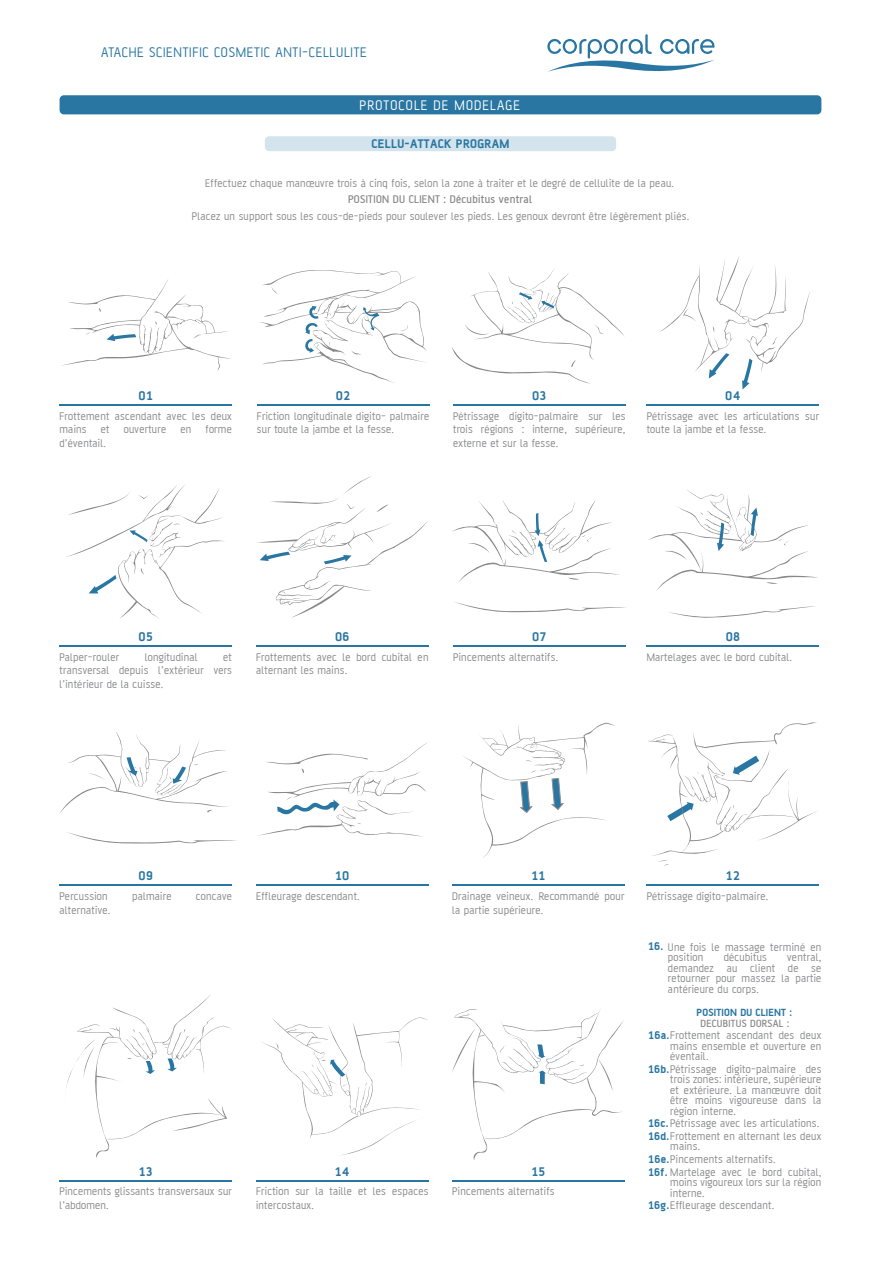
<style>
.page{position:relative;width:881px;height:1263px;background:#fff}
.page>*{position:absolute;margin:0;border:0;box-sizing:border-box;transform-origin:0 0}
.t1{font:15px "AF Battersea";letter-spacing:.05em;color:#2976a2}
.t2{font:15px "AF Battersea";letter-spacing:.08em;color:#fff}
.t3{font:700 13.65px "AF Battersea";letter-spacing:.02em;color:#2976a2}
.t4{font:700 13.5px "AF Battersea";letter-spacing:.025em;color:#2976a2}
.t5{font:12px/13.5px "AF Battersea";letter-spacing:.025em;color:#87888a}
.t6{font:500 12px "AF Battersea";letter-spacing:.025em;color:#87888a}
.t7{font:700 11.25px "AF Battersea";letter-spacing:.02em;color:#2976a2}
.t8{font:500 11.25px "AF Battersea";letter-spacing:.025em;color:#87888a}
.s1{font-weight:700;color:#2976a2}
</style>
<div class="page">
<svg style="left:61px;top:279px;width:170px;height:91px"></svg>
<svg style="left:259px;top:270px;width:167px;height:113px"></svg>
<svg style="left:452px;top:269px;width:172px;height:115px"></svg>
<svg style="left:660px;top:257px;width:150px;height:132px"></svg>
<svg style="left:649px;top:489px;width:169px;height:102px"></svg>
<svg style="left:669px;top:606px;width:146px;height:12px"></svg>
<svg style="left:67px;top:485px;width:158px;height:134px"></svg>
<svg style="left:258px;top:742px;width:170px;height:95px"></svg>
<svg style="left:66px;top:994px;width:165px;height:164px"></svg>
<svg style="left:257px;top:476px;width:171px;height:142px"></svg>
<svg style="left:67px;top:832px;width:170px;height:12px"></svg>
<svg style="left:60px;top:732px;width:168px;height:81px"></svg>
<div style="left:60px;top:95px;width:761px;height:19px;background:#2976a2;border-radius:4px"></div>
<svg style="left:455px;top:602px;width:171px;height:11px"></svg>
<svg style="left:452px;top:500px;width:167px;height:83px"></svg>
<svg style="left:463px;top:723px;width:152px;height:135px"></svg>
<svg style="left:648px;top:722px;width:169px;height:144px"></svg>
<svg style="left:262px;top:1017px;width:166px;height:139px"></svg>
<svg style="left:452px;top:1009px;width:172px;height:151px"></svg>
<div style="left:265px;top:136px;width:351px;height:15px;background:#d4e4ec;border-radius:4px"></div>
<hr style="left:60px;top:404px;width:172px;height:1px;background:#2976a2">
<hr style="left:257px;top:404px;width:172px;height:1px;background:#2976a2">
<hr style="left:453px;top:404px;width:172px;height:1px;background:#2976a2">
<hr style="left:646px;top:404px;width:172px;height:1px;background:#2976a2">
<hr style="left:646px;top:645px;width:172px;height:1px;background:#2976a2">
<hr style="left:453px;top:645px;width:172px;height:1px;background:#2976a2">
<hr style="left:256px;top:645px;width:172px;height:1px;background:#2976a2">
<hr style="left:60px;top:645px;width:172px;height:1px;background:#2976a2">
<hr style="left:60px;top:884px;width:172px;height:2px;background:#2976a2">
<hr style="left:60px;top:1180px;width:172px;height:1px;background:#2976a2">
<hr style="left:256px;top:1180px;width:172px;height:1px;background:#2976a2">
<hr style="left:452px;top:1180px;width:172px;height:1px;background:#2976a2">
<hr style="left:256px;top:884px;width:172px;height:2px;background:#2976a2">
<hr style="left:452px;top:884px;width:172px;height:2px;background:#2976a2">
<hr style="left:646px;top:884px;width:172px;height:2px;background:#2976a2">
<svg style="left:547px;top:34px;width:167px;height:38px"></svg>
<p class="t1" style="left:101px;top:44px;width:267px">ATACHE SCIENTIFIC COSMETIC ANTI-CELLULITE</p>
<p class="t2" style="left:359px;top:97px;width:162px">PROTOCOLE DE MODELAGE</p>
<p class="t4" style="left:371px;top:137px;width:139px">CELLU-ATTACK PROGRAM</p>
<p class="t5" style="left:205px;top:176px;width:470px">Effectuez chaque manœuvre trois à cinq fois, selon la zone à traiter et le degré de cellulite de la peau.</p>
<p class="t6" style="left:348px;top:193px;width:186px">POSITION DU CLIENT : Décubitus ventral</p>
<p class="t5" style="left:192px;top:209px;width:498px">Placez un support sous les cous-de-pieds pour soulever les pieds. Les genoux devront être légèrement pliés.</p>
<p class="t3" style="left:138px;top:388px;width:16px">01</p>
<p class="t5" style="left:59px;top:409px;width:174px;text-align:justify">Frottement ascendant avec les deux mains et ouverture en forme d’éventail.</p>
<p class="t3" style="left:336px;top:388px;width:16px">02</p>
<p class="t5" style="left:257px;top:409px;width:174px">Friction longitudinale digito- palmaire sur toute la jambe et la fesse.</p>
<p class="t3" style="left:532px;top:388px;width:16px">03</p>
<p class="t5" style="left:453px;top:409px;width:174px;text-align:justify">Pétrissage digito-palmaire sur les trois régions : interne, supérieure, externe et sur la fesse.</p>
<p class="t3" style="left:725px;top:388px;width:17px">04</p>
<p class="t5" style="left:646px;top:409px;width:174px">Pétrissage avec les articulations sur toute la jambe et la fesse.</p>
<p class="t3" style="left:139px;top:629px;width:16px">05</p>
<p class="t5" style="left:59px;top:650px;width:61px">Palper-rouler</p>
<p class="t5" style="left:145px;top:650px;width:54px">longitudinal</p>
<p class="t5" style="left:59px;top:650px;width:174px;text-align:justify;text-indent:164px">et transversal depuis l’extérieur vers l’intérieur de la cuisse.</p>
<p class="t3" style="left:335px;top:629px;width:16px">06</p>
<p class="t5" style="left:256px;top:650px;width:174px">Frottements avec le bord cubital en alternant les mains.</p>
<p class="t3" style="left:532px;top:629px;width:16px">07</p>
<p class="t5" style="left:453px;top:650px;width:107px">Pincements alternatifs.</p>
<p class="t3" style="left:725px;top:629px;width:16px">08</p>
<p class="t5" style="left:646px;top:650px;width:147px">Martelages avec le bord cubital.</p>
<p class="t3" style="left:138px;top:869px;width:16px">09</p>
<p class="t5" style="left:59px;top:889px;width:50px">Percussion</p>
<p class="t5" style="left:132px;top:889px;width:41px">palmaire</p>
<p class="t5" style="left:196px;top:889px;width:38px">concave</p>
<p class="t5" style="left:59px;top:903px;width:52px">alternative.</p>
<p class="t3" style="left:335px;top:869px;width:16px">10</p>
<p class="t5" style="left:256px;top:889px;width:105px">Effleurage descendant.</p>
<p class="t3" style="left:139px;top:1164px;width:15px">13</p>
<p class="t5" style="left:59px;top:1185px;width:174px">Pincements glissants transversaux sur l’abdomen.</p>
<p class="t3" style="left:334px;top:1164px;width:16px">14</p>
<p class="t5" style="left:256px;top:1185px;width:174px">Friction sur la taille et les espaces intercostaux.</p>
<p class="t3" style="left:531px;top:869px;width:15px">11</p>
<p class="t5" style="left:452px;top:889px;width:174px">Drainage veineux. Recommandé pour la partie supérieure.</p>
<p class="t3" style="left:531px;top:1164px;width:15px">15</p>
<p class="t5" style="left:452px;top:1185px;width:104px">Pincements alternatifs</p>
<p class="t3" style="left:725px;top:869px;width:15px">12</p>
<p class="t5" style="left:646px;top:889px;width:123px">Pétrissage digito-palmaire.</p>
<p class="t5" style="left:647px;top:940px;width:175px"><span class="s1">16.</span> Une fois le massage terminé en</p>
<p class="t5" style="left:667px;top:951px;width:37px">position</p>
<p class="t5" style="left:723px;top:951px;width:45px">décubitus</p>
<p class="t5" style="left:667px;top:952px;width:155px;line-height:10.5px;text-align:justify;text-indent:119px">ventral, demandez au client de se retourner pour massez la partie antérieure du corps.</p>
<p class="t7" style="left:696px;top:1006px;width:97px">POSITION DU CLIENT :</p>
<p class="t8" style="left:700px;top:1017px;width:90px">DECUBITUS DORSAL :</p>
<p class="t5" style="left:670px;top:1040px;width:152px;line-height:10.5px">mains ensemble et ouverture en éventail.</p>
<p class="t5" style="left:647px;top:1028px;width:175px"><span class="s1">16a.</span>Frottement ascendant des deux</p>
<p class="t5" style="left:647px;top:1062px;width:175px"><span class="s1">16b.</span>Pétrissage digito-palmaire des</p>
<p class="t5" style="left:670px;top:1074px;width:152px;line-height:10.5px;text-align:justify">trois zones: intérieure, supérieure et extérieure. La manœuvre doit être moins vigoureuse dans la région interne.</p>
<p class="t5" style="left:670px;top:1140px;width:31px">mains.</p>
<p class="t5" style="left:670px;top:1177px;width:152px;line-height:10.5px">moins vigoureux lors sur la région interne.</p>
<p class="t5" style="left:647px;top:1117px;width:175px;line-height:12.8px"><span class="s1">16c.</span>Pétrissage avec les articulations.<br><span class="s1">16d.</span>Frottement en alternant les deux</p>
<p class="t5" style="left:647px;top:1152px;width:175px;line-height:12.8px"><span class="s1">16e.</span>Pincements alternatifs.<br><span class="s1">16f.</span> Martelage avec le bord cubital,</p>
<p class="t5" style="left:647px;top:1198px;width:128px"><span class="s1">16g.</span>Effleurage descendant.</p>
</div>
